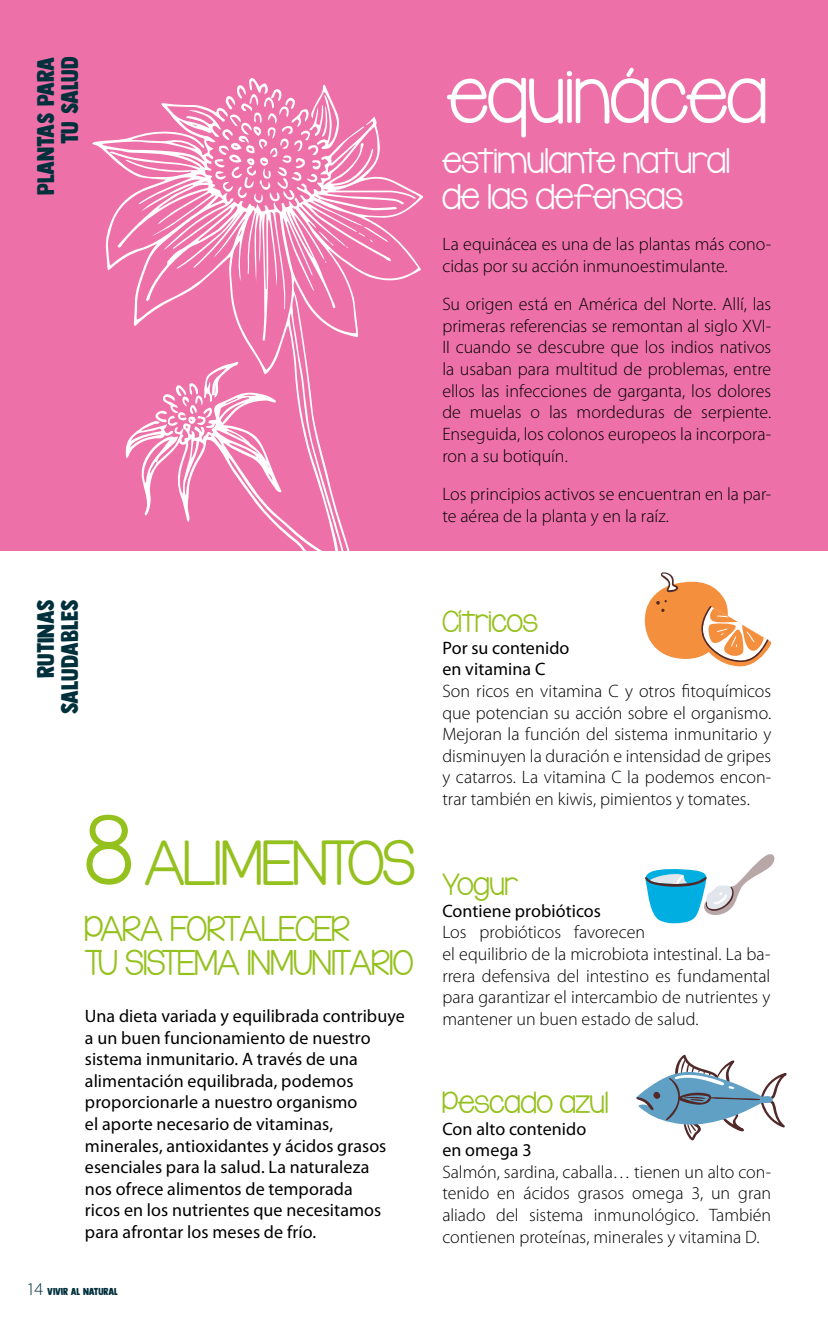
<style>
.page{position:relative;width:828px;height:1327px;background:#fff}
.page>*{position:absolute;margin:0;border:0;box-sizing:border-box;transform-origin:0 0}
.t1{font:78px "KG Lego House";color:#95c11f}
.t2{font:60px "KG Lego House";letter-spacing:.005em;color:#fff}
.t3{font:49.8px "KG Lego House";letter-spacing:-.015em;color:#95c11f}
.t4{font:28px/33.6px "KG Lego House";letter-spacing:-.01em;color:#95c11f}
.t5{font:28px/36px "KG Lego House";color:#fff}
.t6{font:24px/24px "DK Longreach";color:#00303c;text-align:right}
.t7{font:24px "KG Lego House";letter-spacing:-.005em;color:#95c11f}
.t8{font:300 18px/21.6px "Myriad Pro";color:#000}
.t9{font:18px/21.6px "Myriad Pro";letter-spacing:.005em;color:#000}
.t10{font:10px "DK Longreach";color:#00303c}
.s1{font-family:"Myriad Pro";font-weight:300;font-size:18px}
</style>
<div class="page">
<div style="left:0;top:0;width:828px;height:550px;background:#ed70a8"></div>
<svg style="left:92px;top:103px;width:331px;height:448px"></svg>
<svg style="left:214px;top:78px;width:125px;height:125px"></svg>
<svg style="left:125px;top:361px;width:113px;height:97px"></svg>
<svg style="left:318px;top:231px;width:15px;height:15px"></svg>
<svg style="left:358px;top:226px;width:30px;height:16px"></svg>
<svg style="left:636px;top:1054px;width:151px;height:87px"></svg>
<svg style="left:645px;top:854px;width:130px;height:70px"></svg>
<svg style="left:644px;top:572px;width:128px;height:95px"></svg>
<h3 class="t6" style="left:34px;top:195px;width:140px;rotate:-90deg">PLANTAS PARA<br>TU SALUD</h3>
<h2 class="t2" style="left:447px;top:57px;width:321px">equinácea</h2>
<h3 class="t5" style="left:442px;top:143px;width:289px">estimulante natural de las defensas</h3>
<p class="t8" style="left:442px;top:233px;width:330px">La equinácea es una de las plantas más cono&shy;cidas por su acción inmunoestimulante.</p>
<p class="t8" style="left:442px;top:293px;width:330px;text-align:justify">Su origen está en América del Norte. Allí, las primeras referencias se remontan al siglo XVI-II cuando se descubre que los indios nativos la usaban para multitud de problemas, entre ellos las infecciones de garganta, los dolores de muelas o las mordeduras de serpiente.<br>Enseguida, los colonos europeos la incorpora&shy;ron a su botiquín.</p>
<p class="t8" style="left:442px;top:483px;width:330px">Los principios activos se encuentran en la par&shy;te aérea de la planta y en la raíz.</p>
<h3 class="t6" style="left:34px;top:714px;width:117px;rotate:-90deg">RUTINAS<br>SALUDABLES</h3>
<h1 class="t1" style="left:85px;top:798px;width:49px">8</h1>
<h3 class="t4" style="left:85px;top:912px;width:330px">PARA FORTALECER<br>TU SISTEMA INMUNITARIO</h3>
<h3 class="t3" style="left:145px;top:829px;width:272px">ALIMENTOS</h3>
<p class="t9" style="left:85px;top:1005px;width:321px">Una dieta variada y equilibrada contribuye a un buen funcionamiento de nuestro sistema inmunitario. A través de una alimentación equilibrada, podemos proporcionarle a nuestro organismo<br>el aporte necesario de vitaminas, minerales, antioxidantes y ácidos grasos esenciales para la salud. La naturaleza<br>nos ofrece alimentos de temporada<br>ricos en los nutrientes que necesitamos para afrontar los meses de frío.</p>
<p class="t10" style="left:27px;top:1285px;width:93px"><span class="s1">14</span> VIVIR AL NATURAL</p>
<h3 class="t7" style="left:442px;top:606px;width:97px">Cítricos</h3>
<p class="t9" style="left:442px;top:636px;width:129px">Por su contenido en vitamina C</p>
<p class="t8" style="left:442px;top:680px;width:330px;text-align:justify">Son ricos en vitamina C y otros fitoquímicos que potencian su acción sobre el organismo.<br>Mejoran la función del sistema inmunitario y disminuyen la duración e intensidad de gripes y catarros. La vitamina C la podemos encon&shy;trar también en kiwis, pimientos y tomates.</p>
<h3 class="t7" style="left:442px;top:868px;width:77px">Yogur</h3>
<p class="t9" style="left:442px;top:899px;width:160px">Contiene probióticos</p>
<p class="t8" style="left:442px;top:921px;width:330px">Los probióticos favorecen<br>el equilibrio de la microbiota intestinal. La ba&shy;rrera defensiva del intestino es fundamental para garantizar el intercambio de nutrientes y mantener un buen estado de salud.</p>
<h3 class="t7" style="left:442px;top:1086px;width:167px">Pescado azul</h3>
<p class="t9" style="left:442px;top:1117px;width:145px">Con alto contenido en omega 3</p>
<p class="t8" style="left:442px;top:1160px;width:330px;text-align:justify">Salmón, sardina, caballa… tienen un alto con&shy;tenido en ácidos grasos omega 3, un gran aliado del sistema inmunológico. También contienen proteínas, minerales y vitamina D.</p>
</div>
